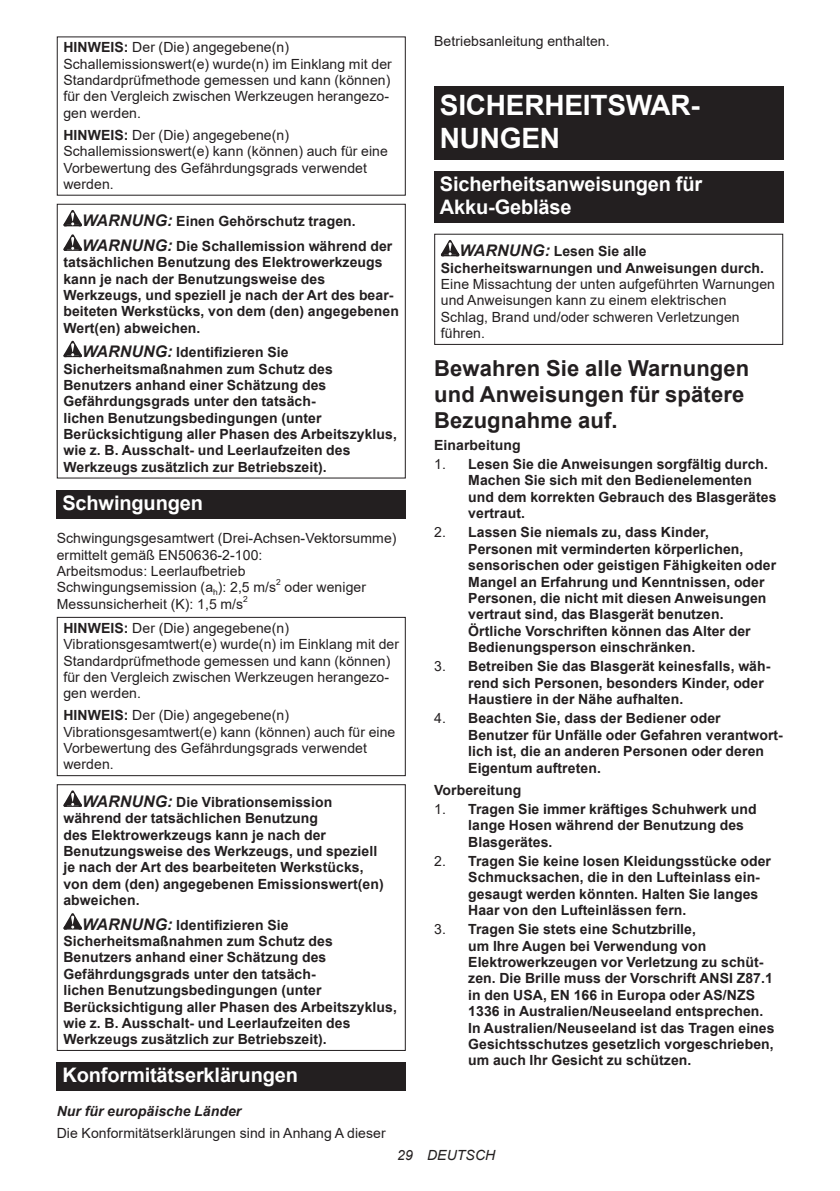
<style>
.page{position:relative;width:840px;height:1191px;background:#fff}
.page>*{position:absolute;margin:0;border:0;box-sizing:border-box;transform-origin:0 0}
.t1{font:700 28px/32.8px "Arial";letter-spacing:-.01em;color:#fff}
.t2{font:700 22px/25.8px "Arial";letter-spacing:.005em;color:#231f20}
.t3{font:700 20px/23.4px "Arial";letter-spacing:-.01em;color:#fff}
.t4{font:700 14px/16.4px "Arial";letter-spacing:.005em;color:#231f20}
.t5{font:14px/16.4px "Arial";letter-spacing:.005em;color:#231f20}
.t6{font:italic 700 14px "Arial";letter-spacing:.005em;color:#231f20}
.t7{font:italic 14px "Arial";letter-spacing:.005em;color:#231f20}
.t8{font:8.4px "Arial";color:#231f20}
.s1{font-weight:700}
.s2{font-style:italic;font-size:16px}
.s3{font-weight:400}
</style>
<div class="page">
<svg style="left:63px;top:210px;width:19px;height:16px"></svg>
<svg style="left:63px;top:234px;width:19px;height:17px"></svg>
<svg style="left:63px;top:341px;width:19px;height:16px"></svg>
<div style="left:57px;top:204px;width:348px;height:274px;border:1px solid #231f20"></div>
<div style="left:57px;top:490px;width:348px;height:28px;background:#231f20"></div>
<div style="left:57px;top:617px;width:348px;height:159px;border:1px solid #231f20"></div>
<svg style="left:63px;top:790px;width:19px;height:17px"></svg>
<svg style="left:63px;top:913px;width:19px;height:16px"></svg>
<div style="left:57px;top:784px;width:348px;height:267px;border:1px solid #231f20"></div>
<div style="left:57px;top:1062px;width:348px;height:28px;background:#231f20"></div>
<div style="left:434px;top:86px;width:348px;height:74px;background:#231f20"></div>
<div style="left:434px;top:171px;width:348px;height:52px;background:#231f20"></div>
<svg style="left:440px;top:240px;width:19px;height:16px"></svg>
<div style="left:434px;top:234px;width:348px;height:111px;border:1px solid #231f20"></div>
<p class="t5" style="left:63px;top:39px;width:330px"><span class="s1">HINWEIS:</span> Der (Die) angegebene(n)<br>Schallemissionswert(e) wurde(n) im Einklang mit der Standardprüfmethode gemessen und kann (können) für den Vergleich zwischen Werkzeugen herangezo&shy;gen werden.</p>
<p class="t5" style="left:63px;top:127px;width:326px"><span class="s1">HINWEIS:</span> Der (Die) angegebene(n)<br>Schallemissionswert(e) kann (können) auch für eine Vorbewertung des Gefährdungsgrads verwendet werden.</p>
<p class="t4" style="left:82px;top:209px;width:311px;line-height:24.4px"><span class="s2">WARNUNG:</span> Einen Gehörschutz tragen.<br><span class="s2">WARNUNG:</span> Die Schallemission während der</p>
<p class="t4" style="left:63px;top:254px;width:337px">tatsächlichen Benutzung des Elektrowerkzeugs kann je nach der Benutzungsweise des Werkzeugs, und speziell je nach der Art des bear&shy;beiteten Werkstücks, von dem (den) angegebenen Wert(en) abweichen.</p>
<p class="t4" style="left:63px;top:344px;width:335px;text-indent:19px"><span class="s2">WARNUNG:</span> Identifizieren Sie Sicherheitsmaßnahmen zum Schutz des Benutzers anhand einer Schätzung des Gefährdungsgrads unter den tatsäch-<br>lichen Benutzungsbedingungen (unter Berücksichtigung aller Phasen des Arbeitszyklus, wie z. B. Ausschalt- und Leerlaufzeiten des Werkzeugs zusätzlich zur Betriebszeit).</p>
<h3 class="t3" style="left:62px;top:491px;width:142px">Schwingungen</h3>
<p class="t5" style="left:57px;top:530px;width:341px">Schwingungsgesamtwert (Drei-Achsen-Vektorsumme) ermittelt gemäß EN50636-2-100:<br>Arbeitsmodus: Leerlaufbetrieb<br>Schwingungsemission (a<sub>h</sub>): 2,5 m/s</p>
<p class="t8" style="left:276px;top:576px;width:6px">2</p>
<p class="t5" style="left:284px;top:579px;width:83px">oder weniger</p>
<p class="t5" style="left:57px;top:595px;width:188px">Messunsicherheit (K): 1,5 m/s</p>
<p class="t8" style="left:243px;top:593px;width:6px">2</p>
<p class="t5" style="left:63px;top:619px;width:337px"><span class="s1">HINWEIS:</span> Der (Die) angegebene(n)<br>Vibrationsgesamtwert(e) wurde(n) im Einklang mit der Standardprüfmethode gemessen und kann (können) für den Vergleich zwischen Werkzeugen herangezo&shy;gen werden.</p>
<p class="t5" style="left:63px;top:707px;width:333px"><span class="s1">HINWEIS:</span> Der (Die) angegebene(n)<br>Vibrationsgesamtwert(e) kann (können) auch für eine Vorbewertung des Gefährdungsgrads verwendet werden.</p>
<p class="t4" style="left:63px;top:794px;width:321px;text-indent:19px"><span class="s2">WARNUNG:</span> Die Vibrationsemission während der tatsächlichen Benutzung<br>des Elektrowerkzeugs kann je nach der Benutzungsweise des Werkzeugs, und speziell je nach der Art des bearbeiteten Werkstücks, von dem (den) angegebenen Emissionswert(en) abweichen.</p>
<p class="t4" style="left:63px;top:916px;width:335px;text-indent:19px"><span class="s2">WARNUNG:</span> Identifizieren Sie Sicherheitsmaßnahmen zum Schutz des Benutzers anhand einer Schätzung des Gefährdungsgrads unter den tatsäch-<br>lichen Benutzungsbedingungen (unter Berücksichtigung aller Phasen des Arbeitszyklus, wie z. B. Ausschalt- und Leerlaufzeiten des Werkzeugs zusätzlich zur Betriebszeit).</p>
<h3 class="t3" style="left:62px;top:1063px;width:237px">Konformitätserklärungen</h3>
<p class="t6" style="left:57px;top:1101px;width:186px">Nur für europäische Länder</p>
<p class="t5" style="left:57px;top:1124px;width:330px">Die Konformitätserklärungen sind in Anhang A dieser</p>
<p class="t5" style="left:434px;top:33px;width:177px">Betriebsanleitung enthalten.</p>
<h1 class="t1" style="left:439px;top:89px;width:261px">SICHERHEITSWAR-<br>NUNGEN</h1>
<h3 class="t3" style="left:439px;top:172px;width:264px">Sicherheitsanweisungen für<br>Akku-Gebläse</h3>
<p class="t4" style="left:440px;top:243px;width:324px;text-indent:19px"><span class="s2">WARNUNG:</span> Lesen Sie alle<br>Sicherheitswarnungen und Anweisungen durch.</p>
<p class="t5" style="left:440px;top:276px;width:335px">Eine Missachtung der unten aufgeführten Warnungen und Anweisungen kann zu einem elektrischen Schlag, Brand und/oder schweren Verletzungen führen.</p>
<h2 class="t2" style="left:434px;top:356px;width:316px">Bewahren Sie alle Warnungen und Anweisungen für spätere<br>Bezugnahme auf.</h2>
<p class="t4" style="left:434px;top:437px;width:88px">Einarbeitung</p>
<p class="t4" style="left:468px;top:456px;width:309px;text-indent:-34px"><span class="s3">1.</span> Lesen Sie die Anweisungen sorgfältig durch.<br>Machen Sie sich mit den Bedienelementen und dem korrekten Gebrauch des Blasgerätes vertraut.</p>
<p class="t4" style="left:468px;top:524px;width:309px;text-indent:-34px"><span class="s3">2.</span> Lassen Sie niemals zu, dass Kinder, Personen mit verminderten körperlichen, sensorischen oder geistigen Fähigkeiten oder Mangel an Erfahrung und Kenntnissen, oder Personen, die nicht mit diesen Anweisungen vertraut sind, das Blasgerät benutzen.<br>Örtliche Vorschriften können das Alter der Bedienungsperson einschränken.</p>
<p class="t4" style="left:468px;top:658px;width:303px;text-indent:-34px"><span class="s3">3.</span> Betreiben Sie das Blasgerät keinesfalls, wäh&shy;rend sich Personen, besonders Kinder, oder<br>Haustiere in der Nähe aufhalten.</p>
<p class="t4" style="left:468px;top:710px;width:316px;text-indent:-34px"><span class="s3">4.</span> Beachten Sie, dass der Bediener oder Benutzer für Unfälle oder Gefahren verantwort&shy;lich ist, die an anderen Personen oder deren Eigentum auftreten.</p>
<p class="t4" style="left:434px;top:781px;width:88px">Vorbereitung</p>
<p class="t4" style="left:468px;top:801px;width:290px;text-indent:-34px"><span class="s3">1.</span> Tragen Sie immer kräftiges Schuhwerk und lange Hosen während der Benutzung des<br>Blasgerätes.</p>
<p class="t4" style="left:468px;top:853px;width:304px;text-indent:-34px"><span class="s3">2.</span> Tragen Sie keine losen Kleidungsstücke oder Schmucksachen, die in den Lufteinlass ein&shy;gesaugt werden könnten. Halten Sie langes Haar von den Lufteinlässen fern.</p>
<p class="t4" style="left:468px;top:921px;width:308px;text-indent:-34px"><span class="s3">3.</span> Tragen Sie stets eine Schutzbrille,<br>um Ihre Augen bei Verwendung von Elektrowerkzeugen vor Verletzung zu schüt&shy;zen. Die Brille muss der Vorschrift ANSI Z87.1 in den USA, EN 166 in Europa oder AS/NZS 1336 in Australien/Neuseeland entsprechen.<br>In Australien/Neuseeland ist das Tragen eines Gesichtsschutzes gesetzlich vorgeschrieben, um auch Ihr Gesicht zu schützen.</p>
<p class="t7" style="left:397px;top:1146px;width:99px">29 DEUTSCH</p>
</div>
